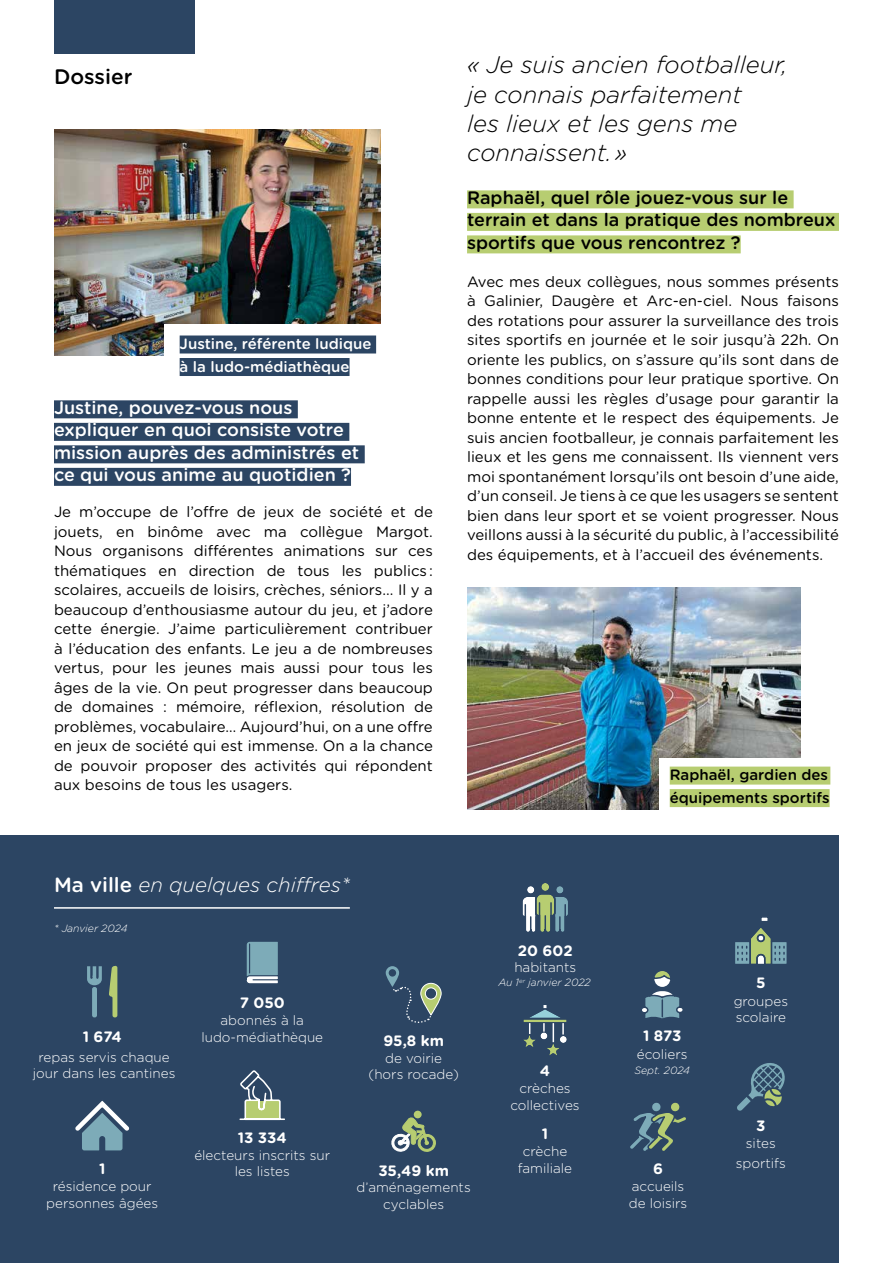
<style>
.page{position:relative;width:893px;height:1263px;background:#fff}
.page>*{position:absolute;margin:0;border:0;box-sizing:border-box;transform-origin:0 0}
.t1{font:italic 300 24px/29.2px "Gotham Rounded";color:#000}
.t2{font:500 21px "Gotham Rounded";color:#000}
.t3{font:italic 300 20.55px "Gotham Rounded";color:#fff}
.t4{font:500 18px/22.5px "Gotham Rounded";color:#fff}
.t5{font:500 18px/22.5px "Gotham Rounded";color:#000}
.t6{font:15px/19.5px "Gotham Rounded";color:#000;text-align:justify}
.t7{font:500 15px/22.5px "Gotham Rounded";color:#fff}
.t8{font:700 15px "Gotham Rounded";color:#fff}
.t9{font:500 15px/22.5px "Gotham Rounded";color:#000}
.t10{font:300 13.5px/16.5px "Gotham Rounded";color:#fff;text-align:center}
.t11{font:italic 300 10.5px "Gotham Rounded";color:#fff}
.s1{font-weight:500;font-style:normal}
</style>
<div class="page">
<div style="left:54px;top:0;width:141px;height:54px;background:#2c4563"></div>
<div style="left:0;top:836px;width:839px;height:427px;background:#2c4563"></div>
<div style="left:467px;top:190px;width:327px;height:18px;background:#b7cd71"></div>
<div style="left:467px;top:213px;width:372px;height:18px;background:#b7cd71"></div>
<div style="left:467px;top:235px;width:274px;height:18px;background:#b7cd71"></div>
<img style="left:54px;top:130px;width:326px;height:225px">
<img style="left:468px;top:588px;width:333px;height:222px">
<div style="left:164px;top:324px;width:245px;height:63px;background:#fff"></div>
<div style="left:659px;top:758px;width:186px;height:63px;background:#fff"></div>
<div style="left:670px;top:766px;width:160px;height:18px;background:#b7cd71"></div>
<div style="left:670px;top:789px;width:160px;height:18px;background:#b7cd71"></div>
<div style="left:54px;top:400px;width:244px;height:18px;background:#2c4563"></div>
<div style="left:54px;top:423px;width:295px;height:18px;background:#2c4563"></div>
<div style="left:54px;top:445px;width:311px;height:18px;background:#2c4563"></div>
<div style="left:54px;top:468px;width:297px;height:18px;background:#2c4563"></div>
<div style="left:180px;top:335px;width:196px;height:18px;background:#2c4563"></div>
<div style="left:180px;top:358px;width:170px;height:18px;background:#2c4563"></div>
<svg style="left:522px;top:883px;width:46px;height:49px"></svg>
<svg style="left:642px;top:971px;width:41px;height:48px"></svg>
<svg style="left:735px;top:917px;width:52px;height:47px"></svg>
<svg style="left:630px;top:1102px;width:56px;height:49px"></svg>
<svg style="left:246px;top:941px;width:32px;height:43px"></svg>
<svg style="left:87px;top:965px;width:31px;height:53px"></svg>
<svg style="left:75px;top:1100px;width:55px;height:50px"></svg>
<svg style="left:386px;top:966px;width:56px;height:57px"></svg>
<svg style="left:239px;top:1070px;width:46px;height:51px"></svg>
<svg style="left:523px;top:1005px;width:44px;height:50px"></svg>
<svg style="left:391px;top:1117px;width:45px;height:35px"></svg>
<div style="left:413px;top:1110px;width:9px;height:9px;background:#b7cd71;border-radius:50%"></div>
<div style="left:412px;top:1109px;width:11px;height:11px;border:2px solid #2c4563;border-radius:50%"></div>
<hr style="left:54px;top:907px;width:296px;height:2px;background:#fff">
<svg style="left:737px;top:1063px;width:48px;height:48px"></svg>
<h2 class="t2" style="left:54px;top:61px;width:80px">Dossier</h2>
<p class="t7" style="left:180px;top:332px;width:193px">Justine, référente ludique à la ludo-médiathèque</p>
<p class="t4" style="left:54px;top:395px;width:307px">Justine, pouvez-vous nous expliquer en quoi consiste votre mission auprès des administrés et ce qui vous anime au quotidien ?</p>
<p class="t6" style="left:54px;top:501px;width:380px">Je m’occupe de l’offre de jeux de société et de jouets, en binôme avec ma collègue Margot.<br>Nous organisons différentes animations sur ces thématiques en direction de tous les publics : scolaires, accueils de loisirs, crèches, séniors... Il y a beaucoup d’enthousiasme autour du jeu, et j’adore cette énergie. J’aime particulièrement contribuer à l’éducation des enfants. Le jeu a de nombreuses vertus, pour les jeunes mais aussi pour tous les âges de la vie. On peut progresser dans beaucoup de domaines : mémoire, réflexion, résolution de problèmes, vocabulaire… Aujourd’hui, on a une offre en jeux de société qui est immense. On a la chance de pouvoir proposer des activités qui répondent aux besoins de tous les usagers.</p>
<h3 class="t3" style="left:54px;top:871px;width:297px"><span class="s1">Ma ville</span> en quelques chiffres*</h3>
<p class="t11" style="left:54px;top:921px;width:75px">* Janvier 2024</p>
<p class="t8" style="left:240px;top:992px;width:47px">7 050</p>
<p class="t10" style="left:221px;top:1011px;width:85px">abonnés à la</p>
<h1 class="t1" style="left:467px;top:49px;width:322px">« Je suis ancien footballeur, je connais parfaitement<br>les lieux et les gens me connaissent. »</h1>
<p class="t5" style="left:467px;top:186px;width:370px">Raphaël, quel rôle jouez-vous sur le terrain et dans la pratique des nombreux sportifs que vous rencontrez ?</p>
<p class="t6" style="left:467px;top:271px;width:373px">Avec mes deux collègues, nous sommes présents à Galinier, Daugère et Arc-en-ciel. Nous faisons des rotations pour assurer la surveillance des trois sites sportifs en journée et le soir jusqu’à 22h. On oriente les publics, on s’assure qu’ils sont dans de bonnes conditions pour leur pratique sportive. On rappelle aussi les règles d’usage pour garantir la bonne entente et le respect des équipements. Je suis ancien footballeur, je connais parfaitement les lieux et les gens me connaissent. Ils viennent vers moi spontanément lorsqu’ils ont besoin d’une aide, d’un conseil. Je tiens à ce que les usagers se sentent bien dans leur sport et se voient progresser. Nous veillons aussi à la sécurité du public, à l’accessibilité des équipements, et à l’accueil des événements.</p>
<p class="t8" style="left:518px;top:939px;width:56px">20 602</p>
<p class="t10" style="left:514px;top:959px;width:63px">habitants</p>
<p class="t11" style="left:498px;top:976px;width:94px">Au 1<sup>er</sup> janvier 2022</p>
<p class="t9" style="left:670px;top:763px;width:161px">Raphaël, gardien des équipements sportifs</p>
<p class="t8" style="left:756px;top:972px;width:11px">5</p>
<p class="t10" style="left:734px;top:992px;width:56px;text-align:left">groupes scolaire</p>
<p class="t8" style="left:83px;top:1026px;width:40px">1 674</p>
<p class="t10" style="left:201px;top:1028px;width:123px">ludo-médiathèque</p>
<p class="t10" style="left:33px;top:1048px;width:144px">repas servis chaque jour dans les cantines</p>
<p class="t8" style="left:99px;top:1157px;width:8px">1</p>
<p class="t10" style="left:46px;top:1177px;width:113px">résidence pour personnes âgées</p>
<p class="t8" style="left:238px;top:1126px;width:51px">13 334</p>
<p class="t10" style="left:194px;top:1146px;width:137px">électeurs inscrits sur les listes</p>
<p class="t8" style="left:383px;top:1030px;width:62px">95,8 km</p>
<p class="t10" style="left:369px;top:1049px;width:92px">de voirie (hors rocade)</p>
<p class="t8" style="left:540px;top:1059px;width:12px">4</p>
<p class="t10" style="left:510px;top:1079px;width:71px">crèches collectives</p>
<p class="t10" style="left:523px;top:1142px;width:46px">crèche</p>
<p class="t8" style="left:542px;top:1122px;width:8px">1</p>
<p class="t8" style="left:378px;top:1159px;width:72px">35,49 km</p>
<p class="t10" style="left:518px;top:1159px;width:56px">familiale</p>
<p class="t10" style="left:357px;top:1178px;width:116px">d’aménagements cyclables</p>
<p class="t8" style="left:643px;top:1025px;width:40px">1 873</p>
<p class="t10" style="left:637px;top:1045px;width:52px">écoliers</p>
<p class="t11" style="left:634px;top:1063px;width:57px">Sept. 2024</p>
<p class="t8" style="left:653px;top:1157px;width:11px">6</p>
<p class="t10" style="left:629px;top:1177px;width:60px;text-align:left">accueils de loisirs</p>
<p class="t8" style="left:756px;top:1115px;width:11px">3</p>
<p class="t10" style="left:736px;top:1133px;width:52px;line-height:19.5px">sites sportifs</p>
</div>
